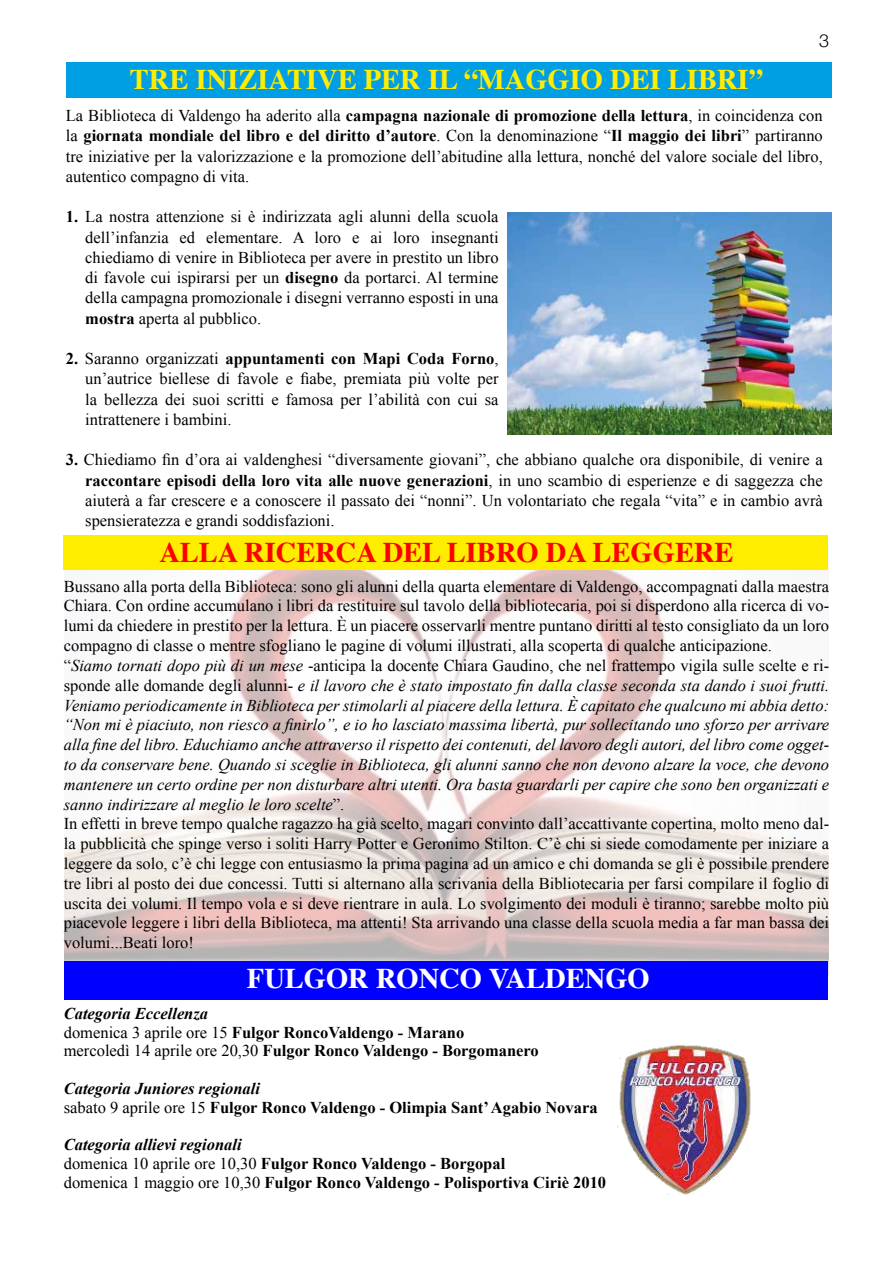
<style>
.page{position:relative;width:893px;height:1263px;background:#fff}
.page>*{position:absolute;margin:0;border:0;box-sizing:border-box;transform-origin:0 0}
.t1{font:700 28.5px "Times";color:#ffed00}
.t2{font:700 28.5px "Times";color:#f00}
.t3{font:700 28.5px "Times";color:#fff}
.t4{font:300 18px "Helvetica Neue";color:#000}
.t5{font:16.5px/19.8px "Times New Roman";color:#000;text-align:justify}
.t6{font:700 16.5px/18.8px "Times New Roman";color:#000}
.s1{font-weight:700}
.s2{font-style:italic}
.s3{font-weight:400}
</style>
<div class="page">
<img style="left:64px;top:569px;width:765px;height:406px">
<img style="left:617px;top:1045px;width:134px;height:150px">
<div style="left:65px;top:961px;width:763px;height:38px;background:#00f"></div>
<div style="left:66px;top:62px;width:765px;height:36px;background:#009fe3"></div>
<div style="left:63px;top:535px;width:765px;height:34px;background:#ffed00"></div>
<img style="left:507px;top:212px;width:324px;height:223px">
<h1 class="t1" style="left:130px;top:52px;width:634px">TRE INIZIATIVE PER IL “MAGGIO DEI LIBRI”</h1>
<p class="t4" style="left:819px;top:30px;width:12px">3</p>
<p class="t5" style="left:66px;top:105px;width:758px;line-height:20.2px">La Biblioteca di Valdengo ha aderito alla <span class="s1">campagna nazionale di promozione della lettura</span>, in coincidenza con la <span class="s1">giornata mondiale del libro e del diritto d’autore</span>. Con la denominazione “<span class="s1">Il maggio dei libri</span>” partiranno tre iniziative per la valorizzazione e la promozione dell’abitudine alla lettura, nonché del valore sociale del libro, autentico compagno di vita.</p>
<p class="t5" style="left:85px;top:206px;width:415px;line-height:20.2px;text-indent:-20px"><span class="s1">1.</span> La nostra attenzione si è indirizzata agli alunni della scuola dell’infanzia ed elementare. A loro e ai loro insegnanti chiediamo di venire in Biblioteca per avere in prestito un libro di favole cui ispirarsi per un <span class="s1">disegno</span> da portarci. Al termine della campagna promozionale i disegni verranno esposti in una <span class="s1">mostra</span> aperta al pubblico.</p>
<p class="t5" style="left:85px;top:348px;width:415px;line-height:20.2px;text-indent:-20px"><span class="s1">2.</span> Saranno organizzati <span class="s1">appuntamenti con Mapi Coda Forno</span>, un’autrice biellese di favole e fiabe, premiata più volte per la bellezza dei suoi scritti e famosa per l’abilità con cui sa intrattenere i bambini.</p>
<p class="t5" style="left:85px;top:449px;width:739px;line-height:20.2px;text-indent:-20px"><span class="s1">3.</span> Chiediamo fin d’ora ai valdenghesi “diversamente giovani”, che abbiano qualche ora disponibile, di venire a <span class="s1">raccontare episodi della loro vita alle nuove generazioni</span>, in uno scambio di esperienze e di saggezza che aiuterà a far crescere e a conoscere il passato dei “nonni”. Un volontariato che regala “vita” e in cambio avrà spensieratezza e grandi soddisfazioni.</p>
<h1 class="t2" style="left:159px;top:525px;width:576px">ALLA RICERCA DEL LIBRO DA LEGGERE</h1>
<p class="t5" style="left:64px;top:576px;width:767px;text-align:left">Bussano alla porta della Biblioteca: sono gli alunni della quarta elementare di Valdengo, accompagnati dalla maestra Chiara. Con ordine accumulano i libri da restituire sul tavolo della bibliotecaria, poi si disperdono alla ricerca di vo&shy;lumi da chiedere in prestito per la lettura. È un piacere osservarli mentre puntano diritti al testo consigliato da un loro compagno di classe o mentre sfogliano le pagine di volumi illustrati, alla scoperta di qualche anticipazione.<br>“<span class="s2">Siamo tornati dopo più di un mese</span> -anticipa la docente Chiara Gaudino, che nel frattempo vigila sulle scelte e ri&shy;sponde alle domande degli alunni- <span class="s2">e il lavoro che è stato impostato fin dalla classe seconda sta dando i suoi frutti.<br>Veniamo periodicamente in Biblioteca per stimolarli al piacere della lettura. È capitato che qualcuno mi abbia detto: “Non mi è piaciuto, non riesco a finirlo”, e io ho lasciato massima libertà, pur sollecitando uno sforzo per arrivare alla fine del libro. Educhiamo anche attraverso il rispetto dei contenuti, del lavoro degli autori, del libro come ogget&shy;to da conservare bene. Quando si sceglie in Biblioteca, gli alunni sanno che non devono alzare la voce, che devono mantenere un certo ordine per non disturbare altri utenti. Ora basta guardarli per capire che sono ben organizzati e sanno indirizzare al meglio le loro scelte</span>”.<br>In effetti in breve tempo qualche ragazzo ha già scelto, magari convinto dall’accattivante copertina, molto meno dal&shy;la pubblicità che spinge verso i soliti Harry Potter e Geronimo Stilton. C’è chi si siede comodamente per iniziare a leggere da solo, c’è chi legge con entusiasmo la prima pagina ad un amico e chi domanda se gli è possibile prendere tre libri al posto dei due concessi. Tutti si alternano alla scrivania della Bibliotecaria per farsi compilare il foglio di uscita dei volumi. Il tempo vola e si deve rientrare in aula. Lo svolgimento dei moduli è tiranno; sarebbe molto più piacevole leggere i libri della Biblioteca, ma attenti! Sta arrivando una classe della scuola media a far man bassa dei volumi...Beati loro!</p>
<h1 class="t3" style="left:247px;top:950px;width:404px">FULGOR RONCO VALDENGO</h1>
<p class="t6" style="left:64px;top:1003px;width:477px"><span class="s2">Categoria Eccellenza<br></span><span class="s3">domenica 3 aprile ore 15</span> Fulgor RoncoValdengo - Marano<br><span class="s3">mercoledì 14 aprile ore 20,30</span> Fulgor Ronco Valdengo - Borgomanero</p>
<p class="t6" style="left:64px;top:1078px;width:535px"><span class="s2">Categoria Juniores regionali<br></span><span class="s3">sabato 9 aprile ore 15</span> Fulgor Ronco Valdengo - Olimpia Sant’ Agabio Novara</p>
<p class="t6" style="left:64px;top:1135px;width:544px"><span class="s2">Categoria allievi regionali<br></span><span class="s3">domenica 10 aprile ore 10,30</span> Fulgor Ronco Valdengo - Borgopal<br><span class="s3">domenica 1 maggio ore 10,30</span> Fulgor Ronco Valdengo - Polisportiva Ciriè 2010</p>
</div>
